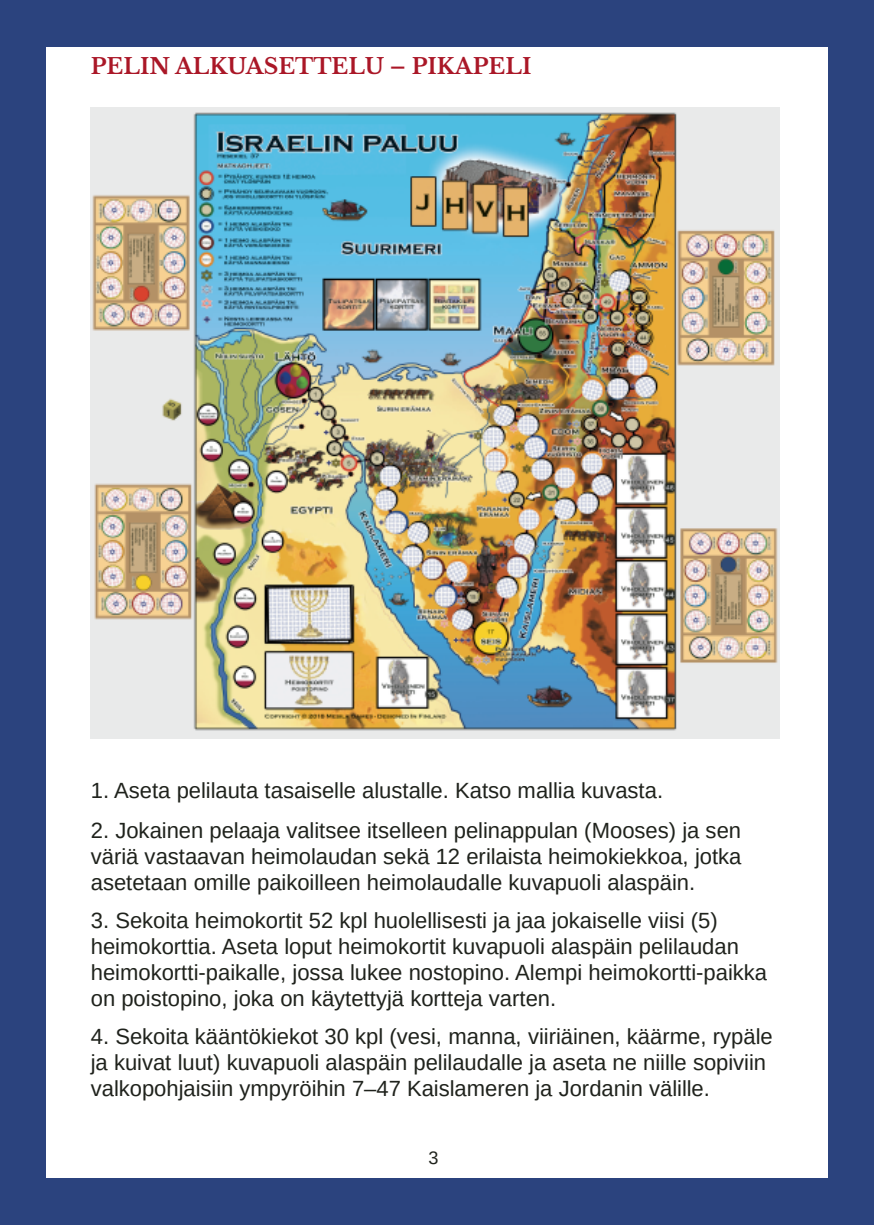
<style>
.page{position:relative;width:874px;height:1225px;background:#fff}
.page>*{position:absolute;margin:0;border:0;box-sizing:border-box;transform-origin:0 0}
.t1{font:22px/26px "Liberation Sans";color:#1f221c}
.t2{font:700 22px "Libre Baskerville";color:#aa1727}
.t3{font:18px "Liberation Sans";color:#1f221c}
</style>
<div class="page">
<div style="left:0;top:0;width:873px;height:1225px;background:#2b437e"></div>
<div style="left:46px;top:47px;width:781px;height:1130px;background:#fff"></div>
<img style="left:91px;top:108px;width:688px;height:630px">
<p class="t2" style="left:91px;top:53px;width:442px">PELIN ALKUASETTELU – PIKAPELI</p>
<p class="t1" style="left:91px;top:777px;width:573px">1. Aseta pelilauta tasaiselle alustalle. Katso mallia kuvasta.</p>
<p class="t1" style="left:91px;top:817px;width:652px;text-align:justify">2. Jokainen pelaaja valitsee itselleen pelinappulan (Mooses) ja sen väriä vastaavan heimolaudan sekä 12 erilaista heimokiekkoa, jotka asetetaan omille paikoilleen heimolaudalle kuvapuoli alaspäin.</p>
<p class="t1" style="left:91px;top:907px;width:677px">3. Sekoita heimokortit 52 kpl huolellisesti ja jaa jokaiselle viisi (5) heimokorttia. Aseta loput heimokortit kuvapuoli alaspäin pelilaudan heimokortti-paikalle, jossa lukee nostopino. Alempi heimokortti-paikka on poistopino, joka on käytettyjä kortteja varten.</p>
<p class="t1" style="left:91px;top:1023px;width:683px">4. Sekoita kääntökiekot 30 kpl (vesi, manna, viiriäinen, käärme, rypäle ja kuivat luut) kuvapuoli alaspäin pelilaudalle ja aseta ne niille sopiviin valkopohjaisiin ympyröihin 7–47 Kaislameren ja Jordanin välille.</p>
<p class="t3" style="left:428px;top:1147px;width:12px">3</p>
</div>
